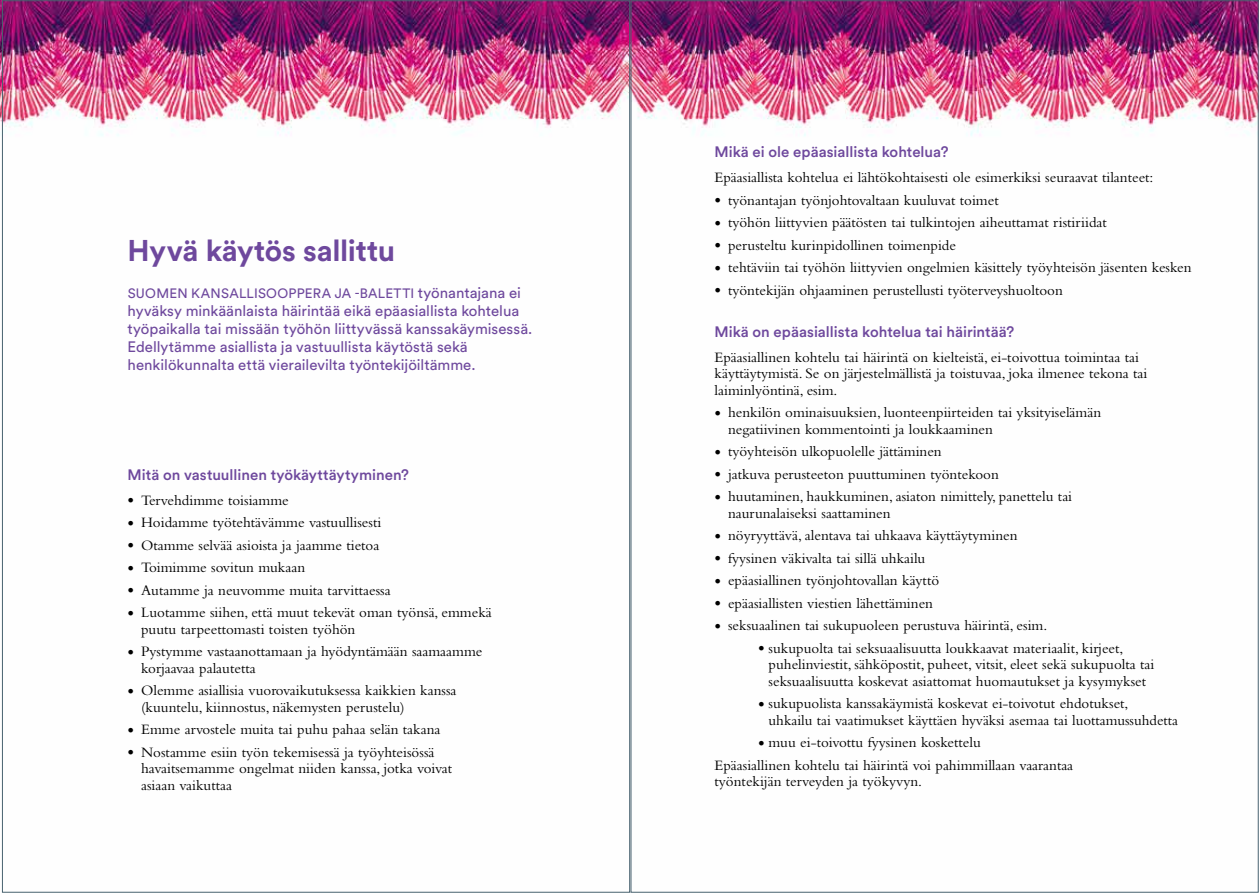
<style>
.page{position:relative;width:1259px;height:893px;background:#fff}
.page>*{position:absolute;margin:0;border:0;box-sizing:border-box;transform-origin:0 0}
.t1{font:700 29.7px "Circular Pro";letter-spacing:-.01em;color:#6e489d}
.t2{font:15px/16.5px "Bembo";color:#000}
.t3{font:15px/18px "Circular Pro";color:#6e489d}
.t4{font:500 15px "Circular Pro";color:#6e489d}
.t5{font:13.5px "Circular Pro";letter-spacing:.02em;color:#6e489d}
.s1{font-size:15px}
.s2{font-size:18.75px}
</style>
<div class="page">
<img style="left:0;top:0;width:1259px;height:893px">
<h1 class="t1" style="left:128px;top:230px;width:269px">Hyvä käytös sallittu</h1>
<p class="t5" style="left:128px;top:284px;width:395px">SUOMEN KANSALLISOOPPERA JA -BALETTI <span class="s1">työnantajana ei</span></p>
<p class="t3" style="left:128px;top:301px;width:406px">hyväksy minkäänlaista häirintää eikä epäasiallista kohtelua työpaikalla tai missään työhön liittyvässä kanssakäymisessä.<br>Edellytämme asiallista ja vastuullista käytöstä sekä henkilökunnalta että vierailevilta työntekijöiltämme.</p>
<p class="t4" style="left:128px;top:464px;width:283px">Mitä on vastuullinen työkäyttäytyminen?</p>
<p class="t2" style="left:128px;top:492px;width:163px"><span class="s2">•</span> Tervehdimme toisiamme</p>
<p class="t2" style="left:128px;top:514px;width:255px"><span class="s2">•</span> Hoidamme työtehtävämme vastuullisesti</p>
<p class="t2" style="left:128px;top:537px;width:253px"><span class="s2">•</span> Otamme selvää asioista ja jaamme tietoa</p>
<p class="t2" style="left:128px;top:559px;width:179px"><span class="s2">•</span> Toimimme sovitun mukaan</p>
<p class="t2" style="left:128px;top:582px;width:265px"><span class="s2">•</span> Autamme ja neuvomme muita tarvittaessa</p>
<p class="t2" style="left:141px;top:604px;width:352px;text-indent:-14px"><span class="s2">•</span> Luotamme siihen, että muut tekevät oman työnsä, emmekä puutu tarpeettomasti toisten työhön</p>
<p class="t2" style="left:141px;top:643px;width:343px;text-indent:-14px"><span class="s2">•</span> Pystymme vastaanottamaan ja hyödyntämään saamaamme korjaavaa palautetta</p>
<p class="t2" style="left:141px;top:682px;width:317px;text-indent:-14px"><span class="s2">•</span> Olemme asiallisia vuorovaikutuksessa kaikkien kanssa (kuuntelu, kiinnostus, näkemysten perustelu)</p>
<p class="t2" style="left:128px;top:721px;width:314px"><span class="s2">•</span> Emme arvostele muita tai puhu pahaa selän takana</p>
<p class="t2" style="left:141px;top:744px;width:313px;text-indent:-14px"><span class="s2">•</span> Nostamme esiin työn tekemisessä ja työyhteisössä havaitsemamme ongelmat niiden kanssa, jotka voivat asiaan vaikuttaa</p>
<p class="t4" style="left:714px;top:142px;width:235px">Mikä ei ole epäasiallista kohtelua?</p>
<p class="t2" style="left:714px;top:169px;width:440px">Epäasiallista kohtelua ei lähtökohtaisesti ole esimerkiksi seuraavat tilanteet:</p>
<p class="t2" style="left:714px;top:192px;width:286px"><span class="s2">•</span> työnantajan työnjohtovaltaan kuuluvat toimet</p>
<p class="t2" style="left:714px;top:214px;width:394px"><span class="s2">•</span> työhön liittyvien päätösten tai tulkintojen aiheuttamat ristiriidat</p>
<p class="t2" style="left:714px;top:237px;width:243px"><span class="s2">•</span> perusteltu kurinpidollinen toimenpide</p>
<p class="t2" style="left:714px;top:259px;width:478px"><span class="s2">•</span> tehtäviin tai työhön liittyvien ongelmien käsittely työyhteisön jäsenten kesken</p>
<p class="t2" style="left:714px;top:282px;width:350px"><span class="s2">•</span> työntekijän ohjaaminen perustellusti työterveyshuoltoon</p>
<p class="t4" style="left:714px;top:321px;width:301px">Mikä on epäasiallista kohtelua tai häirintää?</p>
<p class="t2" style="left:714px;top:349px;width:434px">Epäasiallinen kohtelu tai häirintä on kielteistä, ei-toivottua toimintaa tai käyttäytymistä. Se on järjestelmällistä ja toistuvaa, joka ilmenee tekona tai laiminlyöntinä, esim.</p>
<p class="t2" style="left:728px;top:404px;width:375px;text-indent:-14px"><span class="s2">•</span> henkilön ominaisuuksien, luonteenpiirteiden tai yksityiselämän negatiivinen kommentointi ja loukkaaminen</p>
<p class="t2" style="left:714px;top:443px;width:229px"><span class="s2">•</span> työyhteisön ulkopuolelle jättäminen</p>
<p class="t2" style="left:714px;top:466px;width:286px"><span class="s2">•</span> jatkuva perusteeton puuttuminen työntekoon</p>
<p class="t2" style="left:728px;top:488px;width:345px;text-indent:-14px"><span class="s2">•</span> huutaminen, haukkuminen, asiaton nimittely, panettelu tai naurunalaiseksi saattaminen</p>
<p class="t2" style="left:714px;top:527px;width:304px"><span class="s2">•</span> nöyryyttävä, alentava tai uhkaava käyttäytyminen</p>
<p class="t2" style="left:714px;top:550px;width:212px"><span class="s2">•</span> fyysinen väkivalta tai sillä uhkailu</p>
<p class="t2" style="left:714px;top:572px;width:226px"><span class="s2">•</span> epäasiallinen työnjohtovallan käyttö</p>
<p class="t2" style="left:714px;top:595px;width:220px"><span class="s2">•</span> epäasiallisten viestien lähettäminen</p>
<p class="t2" style="left:714px;top:617px;width:334px"><span class="s2">•</span> seksuaalinen tai sukupuoleen perustuva häirintä, esim.</p>
<p class="t2" style="left:768px;top:640px;width:387px;text-indent:-11px"><span class="s2">•</span> sukupuolta tai seksuaalisuutta loukkaavat materiaalit, kirjeet, puhelinviestit, sähköpostit, puheet, vitsit, eleet sekä sukupuolta tai seksuaalisuutta koskevat asiattomat huomautukset ja kysymykset</p>
<p class="t2" style="left:768px;top:695px;width:411px;text-indent:-10px"><span class="s2">•</span> sukupuolista kanssakäymistä koskevat ei-toivotut ehdotukset,<br>uhkailu tai vaatimukset käyttäen hyväksi asemaa tai luottamussuhdetta</p>
<p class="t2" style="left:714px;top:731px;width:360px;line-height:22.5px;text-indent:43px"><span class="s2">•</span> muu ei-toivottu fyysinen koskettelu<br>Epäasiallinen kohtelu tai häirintä voi pahimmillaan vaarantaa</p>
<p class="t2" style="left:714px;top:773px;width:209px">työntekijän terveyden ja työkyvyn.</p>
</div>
